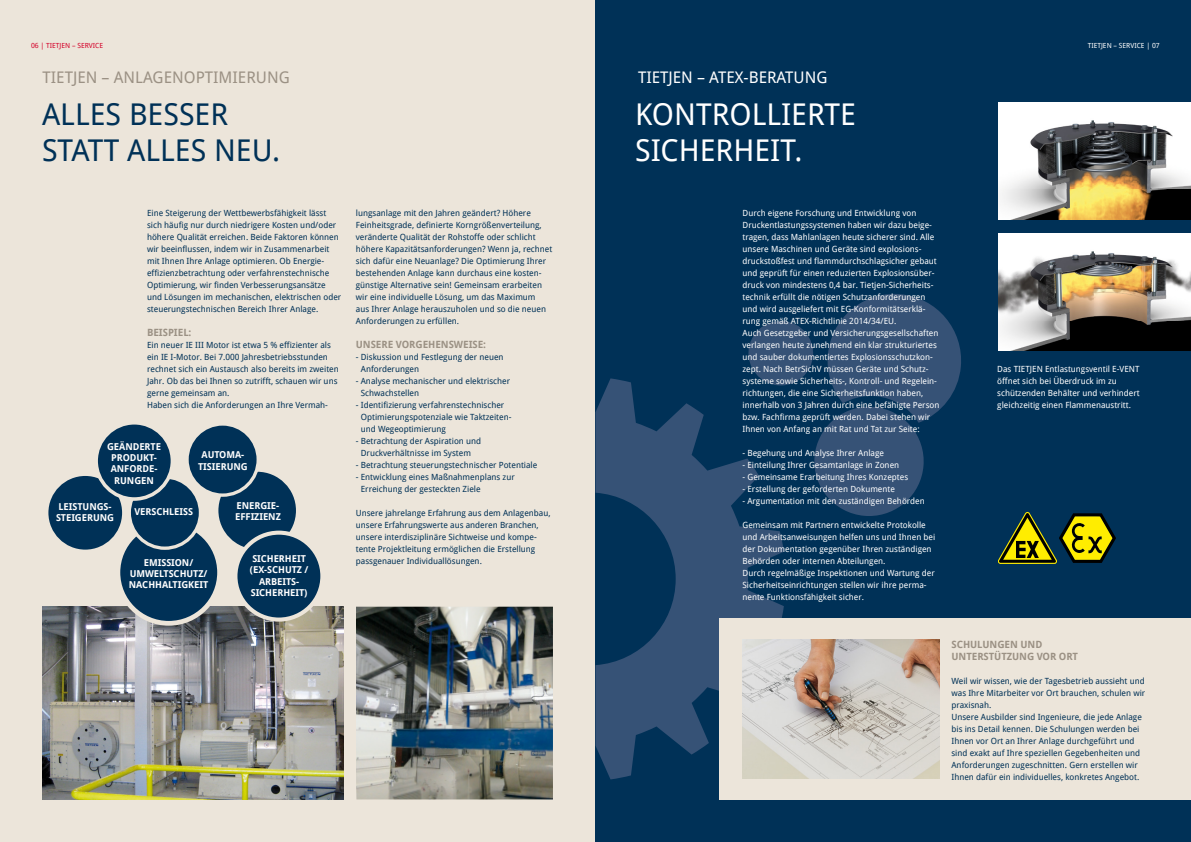
<style>
.page{position:relative;width:1191px;height:842px;background:#fff}
.page>*{position:absolute;margin:0;border:0;box-sizing:border-box;transform-origin:0 0}
.t1{font:30px/36px "Droid Sans";color:#003157}
.t2{font:30px/36px "Droid Sans";color:#fff}
.t3{font:16px "Droid Sans";color:#9b9184}
.t4{font:16px "Droid Sans";color:#fff}
.t5{font:700 10px/12px "Droid Sans";letter-spacing:-.005em;color:#9b9184}
.t6{font:700 9.5px/11.4px "Droid Sans";letter-spacing:-.005em;color:#fff;text-align:center}
.t7{font:8.5px/12px "Droid Sans";color:#003157}
.t8{font:8.5px/12px "Droid Sans";color:#fff}
.t9{font:7px "Droid Sans";color:#d40028}
.t10{font:7px "Droid Sans";color:#fff}
</style>
<div class="page">
<div style="left:0;top:0;width:595px;height:842px;background:#ece5da"></div>
<div style="left:595px;top:0;width:596px;height:842px;background:#003157"></div>
<svg style="left:748px;top:294px;width:213px;height:222px"></svg>
<svg style="left:595px;top:378px;width:189px;height:401px;fill:#365276"></svg>
<div style="left:719px;top:618px;width:472px;height:181px;background:#ece5da"></div>
<img style="left:43px;top:607px;width:301px;height:192px">
<svg style="left:998px;top:512px;width:117px;height:52px"></svg>
<img style="left:998px;top:233px;width:193px;height:117px">
<img style="left:998px;top:102px;width:193px;height:117px">
<img style="left:742px;top:639px;width:197px;height:140px">
<img style="left:356px;top:607px;width:197px;height:192px">
<div style="left:47px;top:474px;width:77px;height:77px;background:#003157;border-radius:50%"></div>
<div style="left:45px;top:472px;width:81px;height:81px;border:4px solid #ece5da;border-radius:50%"></div>
<div style="left:216px;top:470px;width:82px;height:81px;background:#003157;border-radius:50%"></div>
<div style="left:215px;top:468px;width:85px;height:85px;border:4px solid #ece5da;border-radius:50%"></div>
<div style="left:235px;top:533px;width:87px;height:87px;background:#003157;border-radius:50%"></div>
<div style="left:233px;top:531px;width:91px;height:91px;border:4px solid #ece5da;border-radius:50%"></div>
<div style="left:118px;top:522px;width:102px;height:101px;background:#003157;border-radius:50%"></div>
<div style="left:115px;top:519px;width:107px;height:107px;border:5px solid #ece5da;border-radius:50%"></div>
<div style="left:129px;top:477px;width:71px;height:71px;background:#003157;border-radius:50%"></div>
<div style="left:128px;top:475px;width:74px;height:75px;border:3px solid #ece5da;border-radius:50%"></div>
<div style="left:187px;top:424px;width:71px;height:71px;background:#003157;border-radius:50%"></div>
<div style="left:185px;top:422px;width:75px;height:75px;border:3px solid #ece5da;border-radius:50%"></div>
<div style="left:96px;top:423px;width:76px;height:76px;background:#003157;border-radius:50%"></div>
<div style="left:94px;top:421px;width:80px;height:80px;border:4px solid #ece5da;border-radius:50%"></div>
<p class="t9" style="left:31px;top:41px;width:74px">06 | TIETJEN – SERVICE</p>
<h2 class="t3" style="left:43px;top:68px;width:249px">TIETJEN – ANLAGENOPTIMIERUNG</h2>
<h1 class="t1" style="left:42px;top:97px;width:240px">ALLES BESSER<br>STATT ALLES NEU.</h1>
<p class="t7" style="left:147px;top:207px;width:196px">Eine Steigerung der Wettbewerbsfähigkeit lässt sich häufig nur durch niedrigere Kosten und/oder höhere Qualität erreichen. Beide Faktoren können wir beeinflussen, indem wir in Zusammenarbeit mit Ihnen Ihre Anlage optimieren. Ob Energie&shy;effizienzbetrachtung oder verfahrenstechnische Optimierung, wir finden Verbesserungsansätze und Lösungen im mechanischen, elektrischen oder steuerungstechnischen Bereich Ihrer Anlage.</p>
<p class="t5" style="left:147px;top:327px;width:46px">BEISPIEL:</p>
<p class="t7" style="left:147px;top:339px;width:193px">Ein neuer IE III Motor ist etwa 5 % effizienter als ein IE I-Motor. Bei 7.000 Jahresbetriebsstunden rechnet sich ein Austausch also bereits im zweiten Jahr. Ob das bei Ihnen so zutrifft, schauen wir uns gerne gemeinsam an.<br>Haben sich die Anforderungen an Ihre Vermah-</p>
<p class="t6" style="left:107px;top:441px;width:55px">GEÄNDERTE<br>PRODUKT-<br>ANFORDE-<br>RUNGEN</p>
<p class="t6" style="left:198px;top:449px;width:51px">AUTOMA-<br>TISIERUNG</p>
<p class="t6" style="left:56px;top:501px;width:59px;text-align:left">LEISTUNGS-<br>STEIGERUNG</p>
<p class="t6" style="left:235px;top:500px;width:47px;text-align:left">ENERGIE-<br>EFFIZIENZ</p>
<p class="t6" style="left:250px;top:553px;width:60px">SICHERHEIT (EX-SCHUTZ /<br>ARBEITS-<br>SICHERHEIT)</p>
<p class="t6" style="left:134px;top:506px;width:60px">VERSCHLEISS</p>
<p class="t6" style="left:129px;top:557px;width:81px">EMISSION/<br>UMWELTSCHUTZ/<br>NACHHALTIGKEIT</p>
<p class="t7" style="left:356px;top:207px;width:198px">lungsanlage mit den Jahren geändert? Höhere Feinheitsgrade, definierte Korngrößenverteilung, veränderte Qualität der Rohstoffe oder schlicht höhere Kapazitätsanforderungen? Wenn ja, rechnet sich dafür eine Neuanlage? Die Optimierung Ihrer bestehenden Anlage kann durchaus eine kosten&shy;günstige Alternative sein! Gemeinsam erarbeiten wir eine individuelle Lösung, um das Maximum<br>aus Ihrer Anlage herauszuholen und so die neuen Anforderungen zu erfüllen.</p>
<p class="t5" style="left:356px;top:339px;width:132px">UNSERE VORGEHENSWEISE:</p>
<p class="t7" style="left:361px;top:351px;width:144px;text-indent:-5px">- Diskussion und Festlegung der neuen<br>Anforderungen</p>
<p class="t7" style="left:361px;top:375px;width:151px;text-indent:-5px">- Analyse mechanischer und elektrischer<br>Schwachstellen</p>
<p class="t7" style="left:361px;top:399px;width:152px;text-indent:-5px">- Identifizierung verfahrenstechnischer<br>Optimierungspotenziale wie Taktzeiten&shy;und Wegeoptimierung</p>
<p class="t7" style="left:361px;top:435px;width:122px;text-indent:-5px">- Betrachtung der Aspiration und<br>Druckverhältnisse im System</p>
<p class="t7" style="left:356px;top:459px;width:183px">- Betrachtung steuerungstechnischer Potentiale</p>
<p class="t7" style="left:361px;top:471px;width:155px;text-indent:-5px">- Entwicklung eines Maßnahmenplans zur<br>Erreichung der gesteckten Ziele</p>
<p class="t7" style="left:356px;top:507px;width:196px">Unsere jahrelange Erfahrung aus dem Anlagenbau, unsere Erfahrungswerte aus anderen Branchen, unsere interdisziplinäre Sichtweise und kompe&shy;tente Projektleitung ermöglichen die Erstellung passgenauer Individuallösungen.</p>
<h2 class="t4" style="left:638px;top:68px;width:191px">TIETJEN – ATEX-BERATUNG</h2>
<h1 class="t2" style="left:635px;top:97px;width:222px">KONTROLLIERTE<br>SICHERHEIT.</h1>
<p class="t10" style="left:1087px;top:41px;width:74px">TIETJEN – SERVICE | 07</p>
<p class="t8" style="left:742px;top:207px;width:198px">Durch eigene Forschung und Entwicklung von Druckentlastungssystemen haben wir dazu beige&shy;tragen, dass Mahlanlagen heute sicherer sind. Alle unsere Maschinen und Geräte sind explosions&shy;druckstoßfest und flammdurchschlagsicher gebaut und geprüft für einen reduzierten Explosionsüber&shy;druck von mindestens 0,4 bar. Tietjen-Sicherheits&shy;technik erfüllt die nötigen Schutzanforderungen und wird ausgeliefert mit EG-Konformitätserklä&shy;rung gemäß ATEX-Richtlinie 2014/34/EU.<br>Auch Gesetzgeber und Versicherungsgesellschaften verlangen heute zunehmend ein klar strukturiertes und sauber dokumentiertes Explosionsschutzkon&shy;zept. Nach BetrSichV müssen Geräte und Schutz&shy;systeme sowie Sicherheits-, Kontroll- und Regelein&shy;richtungen, die eine Sicherheitsfunktion haben, innerhalb von 3 Jahren durch eine befähigte Person bzw. Fachfirma geprüft werden. Dabei stehen wir Ihnen von Anfang an mit Rat und Tat zur Seite:</p>
<p class="t8" style="left:742px;top:447px;width:143px">- Begehung und Analyse Ihrer Anlage</p>
<p class="t8" style="left:742px;top:459px;width:158px">- Einteilung Ihrer Gesamtanlage in Zonen</p>
<p class="t8" style="left:742px;top:471px;width:167px">- Gemeinsame Erarbeitung Ihres Konzeptes</p>
<p class="t8" style="left:742px;top:483px;width:154px">- Erstellung der geforderten Dokumente</p>
<p class="t8" style="left:742px;top:495px;width:184px">- Argumentation mit den zuständigen Behörden</p>
<p class="t8" style="left:742px;top:519px;width:194px">Gemeinsam mit Partnern entwickelte Protokolle und Arbeitsanweisungen helfen uns und Ihnen bei der Dokumentation gegenüber Ihren zuständigen Behörden oder internen Abteilungen.<br>Durch regelmäßige Inspektionen und Wartung der Sicherheitseinrichtungen stellen wir ihre perma&shy;nente Funktionsfähigkeit sicher.</p>
<p class="t8" style="left:997px;top:363px;width:144px">Das TIETJEN Entlastungsventil E-VENT öffnet sich bei Überdruck im zu schützenden Behälter und verhindert gleichzeitig einen Flammenaustritt.</p>
<p class="t5" style="left:951px;top:639px;width:128px">SCHULUNGEN UND<br>UNTERSTÜTZUNG VOR ORT</p>
<p class="t7" style="left:951px;top:675px;width:195px">Weil wir wissen, wie der Tagesbetrieb aussieht und was Ihre Mitarbeiter vor Ort brauchen, schulen wir praxisnah.<br>Unsere Ausbilder sind Ingenieure, die jede Anlage bis ins Detail kennen. Die Schulungen werden bei Ihnen vor Ort an Ihrer Anlage durchgeführt und sind exakt auf Ihre speziellen Gegebenheiten und Anforderungen zugeschnitten. Gern erstellen wir Ihnen dafür ein individuelles, konkretes Angebot.</p>
</div>
